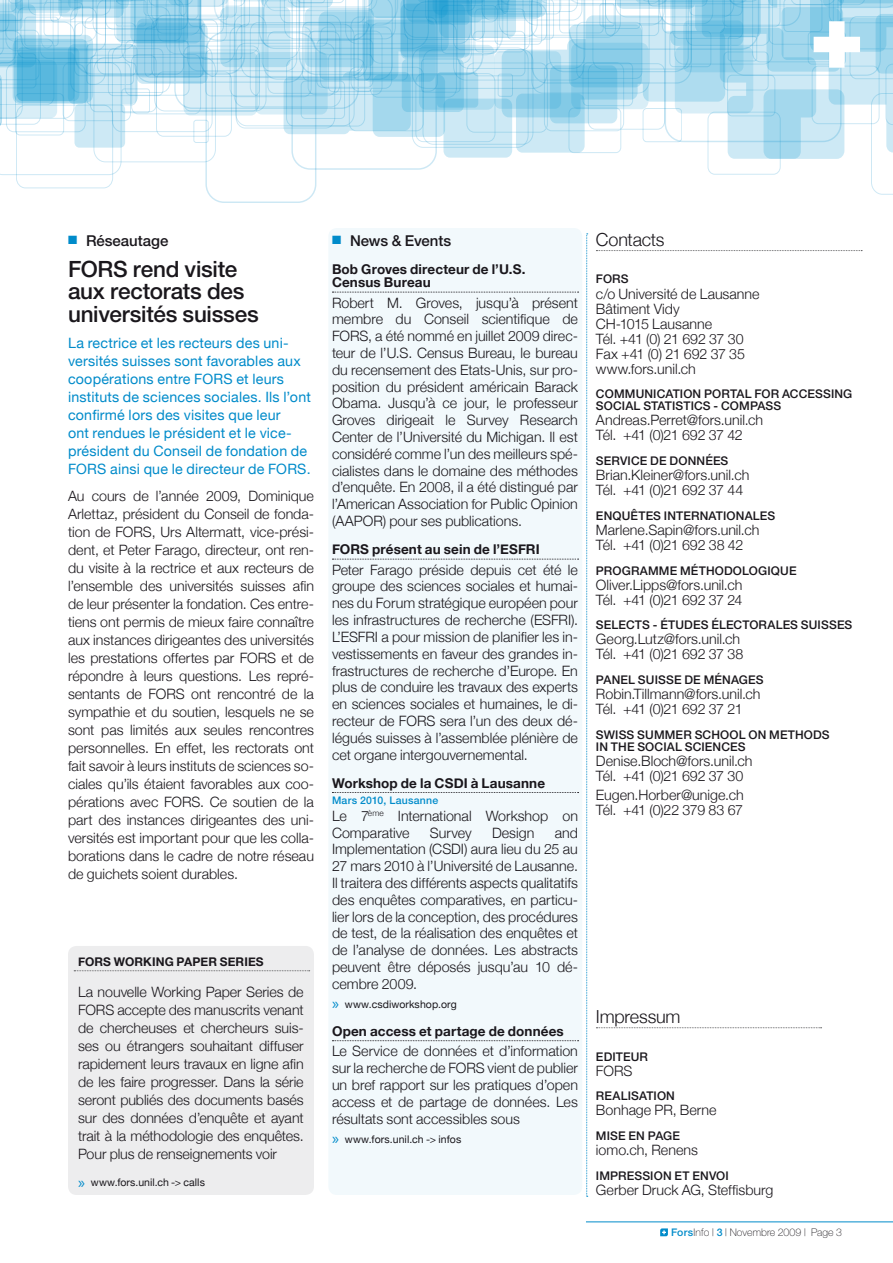
<style>
.page{position:relative;width:893px;height:1263px;background:#fff}
.page>*{position:absolute;margin:0;border:0;box-sizing:border-box;transform-origin:0 0}
.t1{font:500 22.5px/22.5px "Helvetica Neue";letter-spacing:-.01em;color:#1a171c}
.t2{font:300 18px "Helvetica Neue";letter-spacing:-.01em;color:#1a171c}
.t3{font:500 15px "Helvetica Neue";letter-spacing:-.005em;color:#1a171c}
.t4{font:300 14.25px/16.8px "Helvetica Neue";color:#1a171c}
.t5{font:14.25px/18px "Helvetica Neue";letter-spacing:.015em;color:#008bca}
.t6{font:700 13.5px/13.5px "Helvetica Neue";letter-spacing:.01em;color:#1a171c}
.t7{font:500 12px "Helvetica Neue";letter-spacing:.01em;color:#1a171c}
.t8{font:700 12px "Helvetica Neue";color:#1a171c}
.t9{font:10.5px "Helvetica Neue";letter-spacing:.01em;color:#1a171c}
.t10{font:100 10.5px "Helvetica Neue";letter-spacing:.005em;color:#1a171c}
.t11{font:500 10.5px "Helvetica Neue";letter-spacing:.02em;color:#008bca}
.s1{color:#008bca}
.s2{font-family:"Myriad Pro";font-size:16.5px;color:#008bca}
.s3{font-weight:500;color:#008bca}
</style>
<div class="page">
<svg style="left:0;top:0;width:893px;height:195px"></svg>
<div style="left:328px;top:228px;width:254px;height:967px;background:#f2f9fc;border-radius:9px"></div>
<svg style="left:660px;top:1228px;width:8px;height:8px"></svg>
<svg style="left:586px;top:233px;width:2px;height:964px"></svg>
<div style="left:68px;top:946px;width:246px;height:249px;background:#ededee;border-radius:9px"></div>
<svg style="left:74px;top:970px;width:236px;height:1px"></svg>
<svg style="left:332px;top:292px;width:247px;height:1px"></svg>
<svg style="left:332px;top:559px;width:247px;height:1px"></svg>
<svg style="left:332px;top:792px;width:247px;height:1px"></svg>
<svg style="left:332px;top:1040px;width:247px;height:1px"></svg>
<svg style="left:596px;top:250px;width:266px;height:1px"></svg>
<svg style="left:596px;top:1027px;width:226px;height:1px"></svg>
<hr style="left:586px;top:1221px;width:307px;height:1px;background:#008bca">
<p class="t3" style="left:68px;top:231px;width:102px"><span class="s1">■</span> RÉSEAUTAGE</p>
<h1 class="t1" style="left:68px;top:257px;width:192px">FORS REND VISITE<br>AUX RECTORATS DES<br>UNIVERSITÉS SUISSES</h1>
<p class="t5" style="left:68px;top:334px;width:244px">La rectrice et les recteurs des uni&shy;versités suisses sont favorables aux coopérations entre FORS et leurs instituts de sciences sociales. Ils l’ont confirmé lors des visites que leur<br>ont rendues le président et le vice&shy;président du Conseil de fondation de FORS ainsi que le directeur de FORS.</p>
<p class="t4" style="left:68px;top:486px;width:247px;line-height:18px;text-align:justify">Au cours de l’année 2009, Dominique Arlettaz, président du Conseil de fonda&shy;tion de FORS, Urs Altermatt, vice-prési&shy;dent, et Peter Farago, directeur, ont ren&shy;du visite à la rectrice et aux recteurs de l’ensemble des universités suisses afin de leur présenter la fondation. Ces entre&shy;tiens ont permis de mieux faire connaître aux instances dirigeantes des universités les prestations offertes par FORS et de répondre à leurs questions. Les repré&shy;sentants de FORS ont rencontré de la sympathie et du soutien, lesquels ne se sont pas limités aux seules rencontres personnelles. En effet, les rectorats ont fait savoir à leurs instituts de sciences so&shy;ciales qu’ils étaient favorables aux coo&shy;pérations avec FORS. Ce soutien de la part des instances dirigeantes des uni&shy;versités est important pour que les colla&shy;borations dans le cadre de notre réseau de guichets soient durables.</p>
<p class="t8" style="left:78px;top:954px;width:56px">FORS Workin</p>
<p class="t8" style="left:165px;top:954px;width:29px">g Paper</p>
<p class="t8" style="left:220px;top:954px;width:16px">Series</p>
<p class="t4" style="left:78px;top:982px;width:227px;line-height:18px;text-align:justify">La nouvelle Working Paper Series de FORS accepte des manuscrits venant de chercheuses et chercheurs suis&shy;ses ou étrangers souhaitant diffuser rapidement leurs travaux en ligne afin de les faire progresser. Dans la série seront publiés des documents basés sur des données d’enquête et ayant trait à la méthodologie des enquêtes.<br>Pour plus de renseignements voir</p>
<p class="t9" style="left:78px;top:1176px;width:128px"><span class="s2">»</span> www.fors.unil.ch -&gt; calls</p>
<p class="t3" style="left:332px;top:231px;width:121px"><span class="s1">■</span> NEWS &amp; EVENTS</p>
<p class="t6" style="left:332px;top:262px;width:195px">Bob Groves directeur de l’U.S.<br>Census Bureau</p>
<p class="t4" style="left:332px;top:294px;width:247px;text-align:justify">Robert M. Groves, jusqu’à présent membre du Conseil scientifique de FORS, a été nommé en juillet 2009 direc&shy;teur de l’U.S. Census Bureau, le bureau du recensement des Etats-Unis, sur pro&shy;position du président américain Barack Obama. Jusqu’à ce jour, le professeur Groves dirigeait le Survey Research Center de l’Université du Michigan. Il est considéré comme l’un des meilleurs spé&shy;cialistes dans le domaine des méthodes d’enquête. En 2008, il a été distingué par l’American Association for Public Opinion (AAPOR) pour ses publications.</p>
<p class="t6" style="left:332px;top:543px;width:209px">FORS présent au sein de l’ESFRI</p>
<p class="t4" style="left:332px;top:561px;width:247px;text-align:justify">Peter Farago préside depuis cet été le groupe des sciences sociales et humai&shy;nes du Forum stratégique européen pour les infrastructures de recherche (ESFRI).<br>L’ESFRI a pour mission de planifier les in&shy;vestissements en faveur des grandes in&shy;frastructures de recherche d’Europe. En plus de conduire les travaux des experts en sciences sociales et humaines, le di&shy;recteur de FORS sera l’un des deux dé&shy;légués suisses à l’assemblée plénière de cet organe intergouvernemental.</p>
<p class="t6" style="left:332px;top:776px;width:215px">Workshop de la CSDI à Lausanne</p>
<p class="t11" style="left:332px;top:794px;width:108px">MARS 2010, LAUSANNE</p>
<p class="t4" style="left:332px;top:807px;width:247px">Le 7<sup>ème</sup> International Workshop on<br>Comparative</p>
<p class="t4" style="left:430px;top:824px;width:43px">Survey</p>
<p class="t4" style="left:492px;top:824px;width:44px">Design</p>
<p class="t4" style="left:332px;top:824px;width:247px;text-align:justify;text-indent:223px">and Implementation (CSDI) aura lieu du 25 au 27 mars 2010 à l’Université de Lausanne.<br>Il traitera des différents aspects qualitatifs des enquêtes comparatives, en particu&shy;lier lors de la conception, des procédures de test, de la réalisation des enquêtes et de l’analyse de données. Les abstracts peuvent être déposés jusqu’au 10 dé&shy;cembre 2009.</p>
<p class="t9" style="left:332px;top:998px;width:126px"><span class="s2">»</span> www.csdiworkshop.org</p>
<p class="t6" style="left:332px;top:1024px;width:233px">Open access et partage de données</p>
<p class="t4" style="left:332px;top:1042px;width:247px;text-align:justify">Le Service de données et d’information sur la recherche de FORS vient de publier un bref rapport sur les pratiques d’open access et de partage de données. Les résultats sont accessibles sous</p>
<p class="t9" style="left:332px;top:1132px;width:131px"><span class="s2">»</span> www.fors.unil.ch -&gt; infos</p>
<p class="t2" style="left:596px;top:229px;width:70px">Contacts</p>
<p class="t7" style="left:596px;top:272px;width:34px">FORS</p>
<p class="t4" style="left:596px;top:286px;width:165px;line-height:15px">c/o Université de Lausanne<br>Bâtiment Vidy<br>CH-1015 Lausanne<br>Tél. +41 (0) 21 692 37 30<br>Fax +41 (0) 21 692 37 35 www.fors.unil.ch</p>
<p class="t7" style="left:596px;top:387px;width:19px">COMMUNICA</p>
<p class="t7" style="left:673px;top:387px;width:15px">T ION</p>
<p class="t7" style="left:704px;top:387px;width:60px">PORTAL FOR</p>
<p class="t7" style="left:782px;top:387px;width:17px">ACCESSIN</p>
<p class="t7" style="left:843px;top:387px;width:11px">G</p>
<p class="t7" style="left:596px;top:399px;width:17px">SOCIAL</p>
<p class="t7" style="left:643px;top:399px;width:55px">STATISTICS</p>
<p class="t7" style="left:714px;top:399px;width:69px">- COMPASS</p>
<p class="t4" style="left:596px;top:412px;width:169px;line-height:15px">Andreas.Perret@fors.unil.ch<br>Tél. +41 (0)21 692 37 42</p>
<p class="t7" style="left:596px;top:454px;width:39px">SERVICE</p>
<p class="t7" style="left:650px;top:454px;width:29px">DE DONN</p>
<p class="t7" style="left:705px;top:454px;width:16px">ÉES</p>
<p class="t4" style="left:596px;top:467px;width:155px;line-height:15px">Brian.Kleiner@fors.unil.ch<br>Tél. +41 (0)21 692 37 44</p>
<p class="t7" style="left:596px;top:508px;width:97px">ENQUÊTES INTERNA</p>
<p class="t7" style="left:716px;top:508px;width:16px">T IONALES</p>
<p class="t4" style="left:596px;top:522px;width:165px;line-height:15px">Marlene.Sapin@fors.unil.ch<br>Tél. +41 (0)21 692 38 42</p>
<p class="t7" style="left:596px;top:563px;width:46px">PROGRAMME</p>
<p class="t7" style="left:680px;top:563px;width:45px">MÉTHODOLO</p>
<p class="t7" style="left:758px;top:563px;width:31px">GIQUE</p>
<p class="t4" style="left:596px;top:577px;width:148px;line-height:15px">Oliver.Lipps@fors.unil.ch<br>Tél. +41 (0)21 692 37 24</p>
<p class="t7" style="left:596px;top:618px;width:17px">SELEC</p>
<p class="t7" style="left:635px;top:618px;width:50px">TS - ÉTUDES</p>
<p class="t7" style="left:711px;top:618px;width:16px">ÉLEC</p>
<p class="t7" style="left:742px;top:618px;width:16px">T ORALES</p>
<p class="t7" style="left:801px;top:618px;width:9px">SUISSES</p>
<p class="t4" style="left:596px;top:631px;width:149px;line-height:15px">Georg.Lutz@fors.unil.ch<br>Tél. +41 (0)21 692 37 38</p>
<p class="t7" style="left:596px;top:673px;width:17px">PANEL</p>
<p class="t7" style="left:638px;top:673px;width:9px">SUISSE</p>
<p class="t7" style="left:684px;top:673px;width:72px">DE MÉNAGES</p>
<p class="t4" style="left:596px;top:686px;width:166px;line-height:15px">Robin.Tillmann@fors.unil.ch<br>Tél. +41 (0)21 692 37 21</p>
<p class="t7" style="left:596px;top:727px;width:27px">SWISS</p>
<p class="t7" style="left:637px;top:727px;width:19px">SUMMER</p>
<p class="t7" style="left:695px;top:727px;width:35px">SCHOOL</p>
<p class="t7" style="left:748px;top:727px;width:65px">ON METHODS</p>
<p class="t7" style="left:596px;top:739px;width:58px">IN THE SOCIAL</p>
<p class="t7" style="left:685px;top:739px;width:17px">SCIENCES</p>
<p class="t4" style="left:596px;top:753px;width:158px;line-height:15px">Denise.Bloch@fors.unil.ch<br>Tél. +41 (0)21 692 37 30</p>
<p class="t4" style="left:596px;top:787px;width:149px;line-height:15px">Eugen.Horber@unige.ch<br>Tél. +41 (0)22 379 83 67</p>
<p class="t2" style="left:596px;top:1006px;width:86px">Impressum</p>
<p class="t7" style="left:596px;top:1049px;width:54px">EDITEUR</p>
<p class="t4" style="left:596px;top:1062px;width:38px">FORS</p>
<p class="t7" style="left:596px;top:1089px;width:80px">REALISATION</p>
<p class="t4" style="left:596px;top:1102px;width:122px">Bonhage PR, Berne</p>
<p class="t7" style="left:596px;top:1129px;width:86px">MISE EN PAGE</p>
<p class="t4" style="left:596px;top:1141px;width:103px">iomo.ch, Renens</p>
<p class="t7" style="left:596px;top:1168px;width:134px">IMPRESSION ET ENVOI</p>
<p class="t4" style="left:596px;top:1181px;width:179px">Gerber Druck AG, Steffisburg</p>
<p class="t10" style="left:671px;top:1226px;width:172px"><span class="s3">FORS</span>Info | <span class="s3">3</span> | Novembre 2009 | Page 3</p>
</div>
